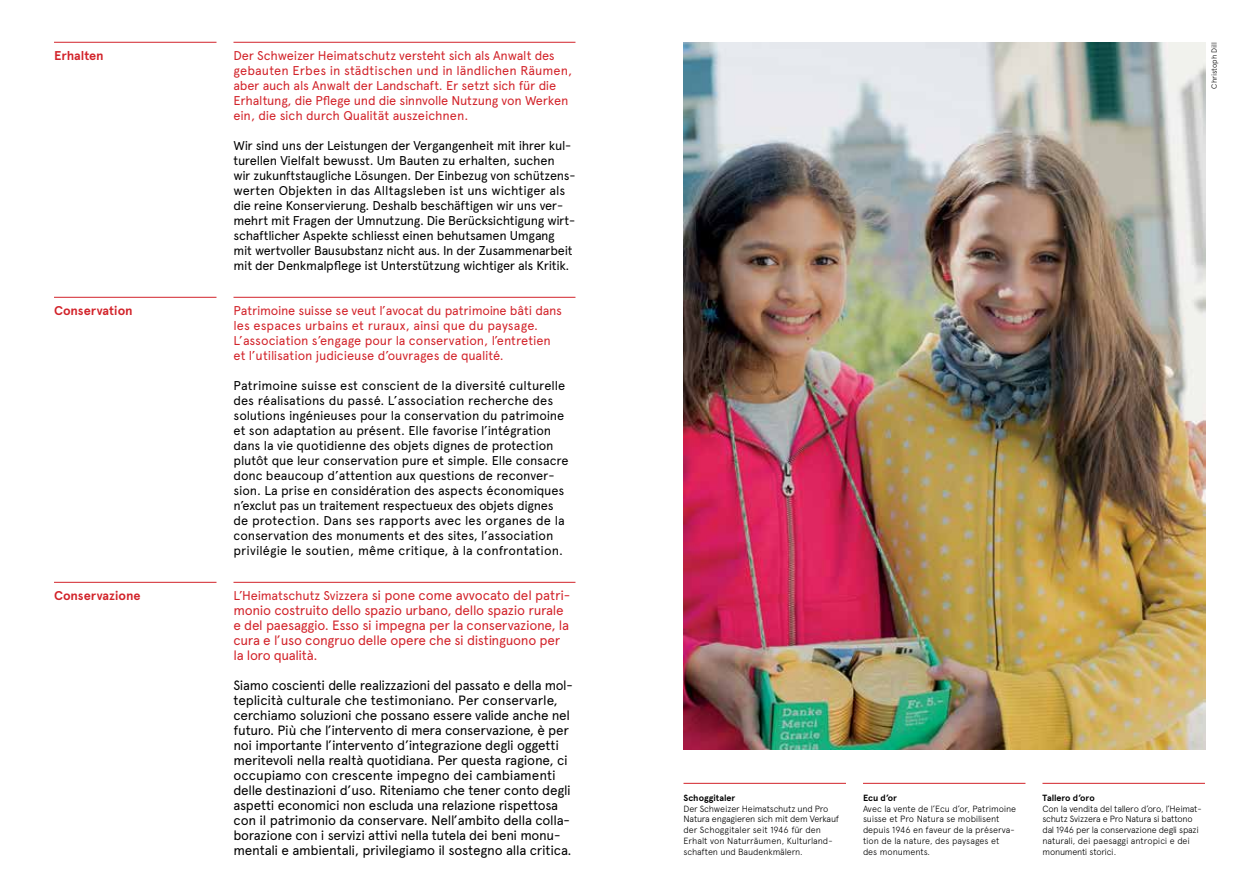
<style>
.page{position:relative;width:1259px;height:893px;background:#fff}
.page>*{position:absolute;margin:0;border:0;box-sizing:border-box;transform-origin:0 0}
.t1{font:13.5px/15px "Apercu";letter-spacing:-.02em;color:#000}
.t2{font:13.5px/15px "Apercu";letter-spacing:-.02em;color:#d2232a}
.t3{font:12.75px/15px "Apercu";letter-spacing:-.01em;color:#000}
.t4{font:12.75px/15px "Apercu";letter-spacing:-.01em;color:#d2232a}
.t5{font:700 12.75px "Apercu";letter-spacing:-.005em;color:#d2232a}
.t6{font:300 9px/10.8px "Apercu";letter-spacing:-.015em;color:#000}
.t7{font:700 9px "Apercu";letter-spacing:-.005em;color:#000}
.t8{font:300 7.5px "Apercu";letter-spacing:-.005em;color:#000}
.s1{font-size:12.75px}
</style>
<div class="page">
<hr style="left:233px;top:42px;width:342px;height:1px;background:#d2232a">
<hr style="left:54px;top:42px;width:162px;height:1px;background:#d2232a">
<hr style="left:233px;top:297px;width:342px;height:1px;background:#d2232a">
<hr style="left:54px;top:297px;width:162px;height:1px;background:#d2232a">
<hr style="left:233px;top:582px;width:342px;height:1px;background:#d2232a">
<hr style="left:54px;top:582px;width:162px;height:1px;background:#d2232a">
<hr style="left:683px;top:783px;width:163px;height:1px;background:#d2232a">
<hr style="left:863px;top:783px;width:162px;height:1px;background:#d2232a">
<hr style="left:1042px;top:783px;width:163px;height:1px;background:#d2232a">
<img style="left:683px;top:42px;width:522px;height:708px">
<p class="t5" style="left:54px;top:47px;width:51px">Erhalten</p>
<p class="t4" style="left:233px;top:48px;width:340px">Der Schweizer Heimatschutz versteht sich als Anwalt des gebauten Erbes in städtischen und in ländlichen Räumen, aber auch als Anwalt der Landschaft. Er setzt sich für die Erhaltung, die Pflege und die sinnvolle Nutzung von Werken ein, die sich durch Qualität auszeichnen.</p>
<p class="t3" style="left:233px;top:138px;width:343px">Wir sind uns der Leistungen der Vergangenheit mit ihrer kul&shy;turellen Vielfalt bewusst. Um Bauten zu erhalten, suchen<br>wir zukunftstaugliche Lösungen. Der Einbezug von schützens&shy;werten Objekten in das Alltagsleben ist uns wichtiger als die reine Konservierung. Deshalb beschäftigen wir uns ver&shy;mehrt mit Fragen der Umnutzung. Die Berücksichtigung wirt&shy;schaftlicher Aspekte schliesst einen behutsamen Umgang mit wertvoller Bausubstanz nicht aus. In der Zusammenarbeit mit der Denkmalpflege ist Unterstützung wichtiger als Kritik.</p>
<p class="t8" style="left:1209px;top:89px;width:48px;rotate:-90deg">Christoph Dill</p>
<p class="t5" style="left:54px;top:302px;width:80px">Conservation</p>
<p class="t4" style="left:233px;top:303px;width:330px">Patrimoine suisse se veut l’avocat du patrimoine bâti dans les espaces urbains et ruraux, ainsi que du paysage.<br>L’association s’engage pour la conservation, l’entretien et l’utilisation judicieuse d’ouvrages de qualité.</p>
<p class="t3" style="left:233px;top:378px;width:337px">Patrimoine suisse est conscient de la diversité culturelle des réalisations du passé. L’association recherche des solutions ingénieuses pour la conservation du patrimoine et son adaptation au présent. Elle favorise l’intégration dans la vie quotidienne des objets dignes de protection plutôt que leur conservation pure et simple. Elle consacre donc beaucoup d’attention aux questions de reconver&shy;sion. La prise en considération des aspects économiques n’exclut pas un traitement respectueux des objets dignes de protection. Dans ses rapports avec les organes de la conservation des monuments et des sites, l’association privilégie le soutien, même critique, à la confrontation.</p>
<p class="t5" style="left:54px;top:587px;width:88px">Conservazione</p>
<p class="t2" style="left:233px;top:587px;width:338px"><span class="s1">L’Heimatschutz Svizzera</span> si pone come avvocato del patri&shy;monio costruito dello spazio urbano, dello spazio rurale e del paesaggio. Esso si impegna per la conservazione, la cura e l’uso congruo delle opere che si distinguono per la loro qualità.</p>
<p class="t1" style="left:233px;top:677px;width:341px">Siamo coscienti delle realizzazioni del passato e della mol&shy;teplicità culturale che testimoniano. Per conservarle, cerchiamo soluzioni che possano essere valide anche nel futuro. Più che l’intervento di mera conservazione, è per noi importante l’intervento d’integrazione degli oggetti meritevoli nella realtà quotidiana. Per questa ragione, ci occupiamo con crescente impegno dei cambiamenti delle destinazioni d’uso. Riteniamo che tener conto degli aspetti economici non escluda una relazione rispettosa con il patrimonio da conservare. Nell’ambito della colla&shy;borazione con i servizi attivi nella tutela dei beni monu&shy;mentali e ambientali, privilegiamo il sostegno alla critica.</p>
<p class="t7" style="left:683px;top:792px;width:53px">Schoggitaler</p>
<p class="t6" style="left:683px;top:803px;width:157px">Der Schweizer Heimatschutz und Pro Natura engagieren sich mit dem Verkauf der Schoggitaler seit 1946 für den Erhalt von Naturräumen, Kulturland&shy;schaften und Baudenkmälern.</p>
<p class="t7" style="left:863px;top:792px;width:36px">Ecu d’or</p>
<p class="t6" style="left:863px;top:803px;width:155px">Avec la vente de l’Ecu d’or, Patrimoine suisse et Pro Natura se mobilisent depuis 1946 en faveur de la préserva&shy;tion de la nature, des paysages et<br>des monuments.</p>
<p class="t7" style="left:1042px;top:792px;width:54px">Tallero d’oro</p>
<p class="t6" style="left:1042px;top:803px;width:161px">Con la vendita del tallero d’oro, l’Heimat&shy;schutz Svizzera e Pro Natura si battono dal 1946 per la conservazione degli spazi naturali, dei paesaggi antropici e dei monumenti storici.</p>
</div>
